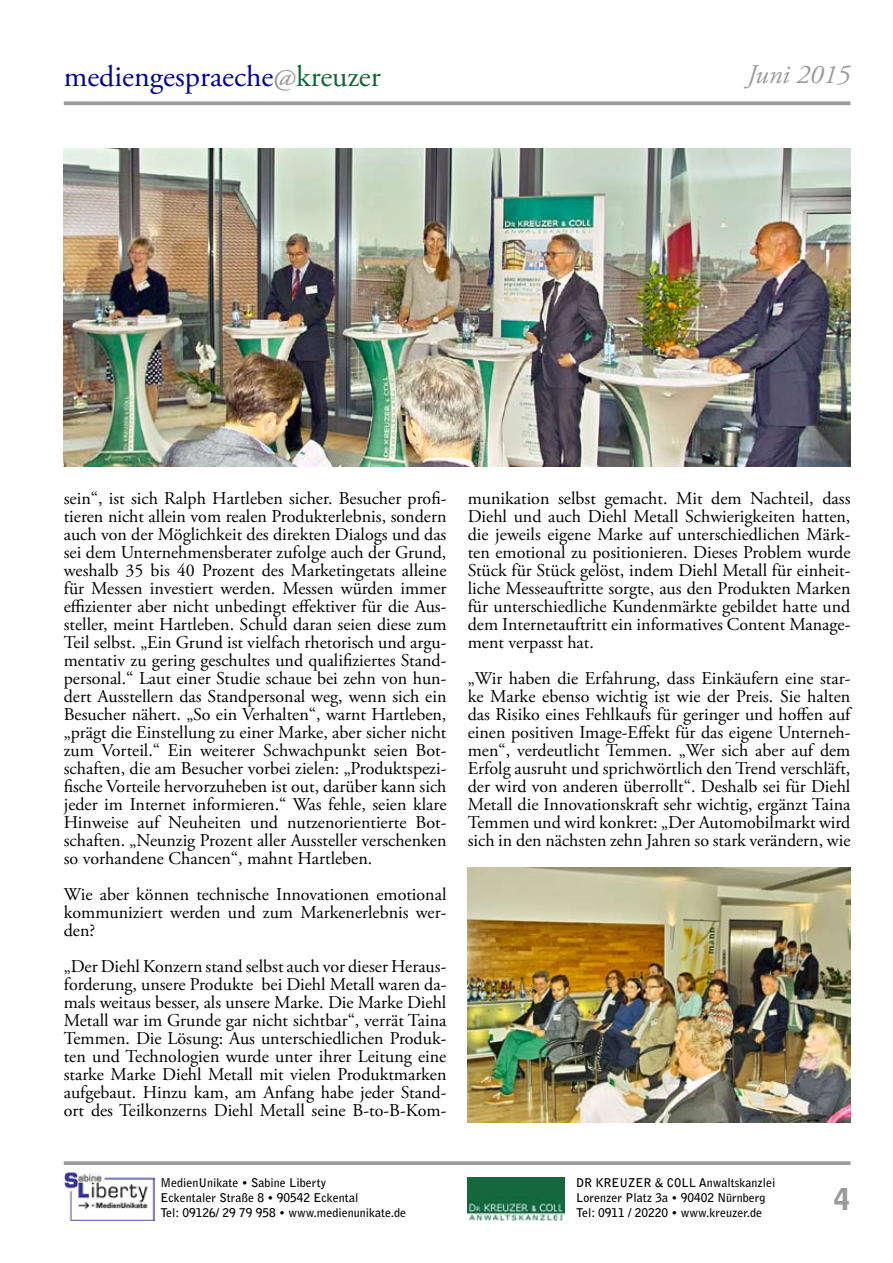
<style>
.page{position:relative;width:893px;height:1263px;background:#fff}
.page>*{position:absolute;margin:0;border:0;box-sizing:border-box;transform-origin:0 0}
.t1{font:30px "Adobe Garamond Pro";color:#00009b}
.t2{font:900 30px "Bell Gothic Std";color:#9b9b9b}
.t3{font:italic 27px "Adobe Garamond Pro";color:#9b9b9b}
.t4{font:18px/18px "Adobe Garamond Pro";color:#000;text-align:justify}
.t5{font:700 12px/15px "Bell Gothic Std";color:#000}
.s1{color:#9b9b9b}
.s2{color:#14643c}
</style>
<div class="page">
<img style="left:64px;top:1170px;width:91px;height:50px">
<img style="left:468px;top:1178px;width:96px;height:42px">
<svg style="left:64px;top:1161px;width:786px;height:4px;background:#a1a1a1"></svg>
<svg style="left:64px;top:101px;width:786px;height:4px;background:#a5a5a5"></svg>
<img style="left:64px;top:149px;width:786px;height:317px">
<img style="left:468px;top:867px;width:382px;height:256px">
<h1 class="t1" style="left:64px;top:58px;width:318px">mediengespraeche<span class="s1">@</span><span class="s2">kreuzer</span></h1>
<h2 class="t3" style="left:747px;top:59px;width:105px">Juni 2015</h2>
<p class="t4" style="left:64px;top:490px;width:384px">sein“, ist sich Ralph Hartleben sicher. Besucher profi&shy;tieren nicht allein vom realen Produkterlebnis, sondern auch von der Möglichkeit des direkten Dialogs und das sei dem Unternehmensberater zufolge auch der Grund, weshalb 35 bis 40 Prozent des Marketingetats alleine für Messen investiert werden. Messen würden immer effizienter aber nicht unbedingt effektiver für die Aus&shy;steller, meint Hartleben. Schuld daran seien diese zum Teil selbst. „Ein Grund ist vielfach rhetorisch und argu&shy;mentativ zu gering geschultes und qualifiziertes Stand&shy;personal.“ Laut einer Studie schaue bei zehn von hun&shy;dert Ausstellern das Standpersonal weg, wenn sich ein Besucher nähert. „So ein Verhalten“, warnt Hartleben, „prägt die Einstellung zu einer Marke, aber sicher nicht zum Vorteil.“ Ein weiterer Schwachpunkt seien Bot&shy;schaften, die am Besucher vorbei zielen: „Produktspezi&shy;fische Vorteile hervorzuheben ist out, darüber kann sich jeder im Internet informieren.“ Was fehle, seien klare Hinweise auf Neuheiten und nutzenorientierte Bot&shy;schaften. „Neunzig Prozent aller Aussteller verschenken so vorhandene Chancen“, mahnt Hartleben.</p>
<p class="t4" style="left:64px;top:886px;width:384px">Wie aber können technische Innovationen emotional kommuniziert werden und zum Markenerlebnis wer&shy;den?</p>
<p class="t4" style="left:64px;top:958px;width:384px">„Der Diehl Konzern stand selbst auch vor dieser Heraus&shy;forderung, unsere Produkte bei Diehl Metall waren da&shy;mals weitaus besser, als unsere Marke. Die Marke Diehl Metall war im Grunde gar nicht sichtbar“, verrät Taina Temmen. Die Lösung: Aus unterschiedlichen Produk&shy;ten und Technologien wurde unter ihrer Leitung eine starke Marke Diehl Metall mit vielen Produktmarken aufgebaut. Hinzu kam, am Anfang habe jeder Stand&shy;ort des Teilkonzerns Diehl Metall seine B-to-B-Kom-</p>
<p class="t4" style="left:468px;top:490px;width:384px">munikation selbst gemacht. Mit dem Nachteil, dass Diehl und auch Diehl Metall Schwierigkeiten hatten, die jeweils eigene Marke auf unterschiedlichen Märk&shy;ten emotional zu positionieren. Dieses Problem wurde Stück für Stück gelöst, indem Diehl Metall für einheit&shy;liche Messeauftritte sorgte, aus den Produkten Marken für unterschiedliche Kundenmärkte gebildet hatte und dem Internetauftritt ein informatives Content Manage&shy;ment verpasst hat.</p>
<p class="t4" style="left:468px;top:670px;width:384px">„Wir haben die Erfahrung, dass Einkäufern eine star&shy;ke Marke ebenso wichtig ist wie der Preis. Sie halten das Risiko eines Fehlkaufs für geringer und hoffen auf einen positiven Image-Effekt für das eigene Unterneh&shy;men“, verdeutlicht Temmen. „Wer sich aber auf dem Erfolg ausruht und sprichwörtlich den Trend verschläft, der wird von anderen überrollt“. Deshalb sei für Diehl Metall die Innovationskraft sehr wichtig, ergänzt Taina Temmen und wird konkret: „Der Automobilmarkt wird sich in den nächsten zehn Jahren so stark verändern, wie</p>
<p class="t5" style="left:160px;top:1175px;width:247px">MedienUnikate • Sabine Liberty<br>Eckentaler Straße 8 • 90542 Eckental<br>Tel: 09126/ 29 79 958 • www.medienunikate.de</p>
<p class="t5" style="left:576px;top:1175px;width:201px">DR KREUZER &amp; COLL Anwaltskanzlei<br>Lorenzer Platz 3a • 90402 Nürnberg<br>Tel: 0911 / 20220 • www.kreuzer.de</p>
<h1 class="t2" style="left:834px;top:1182px;width:18px">4</h1>
</div>
